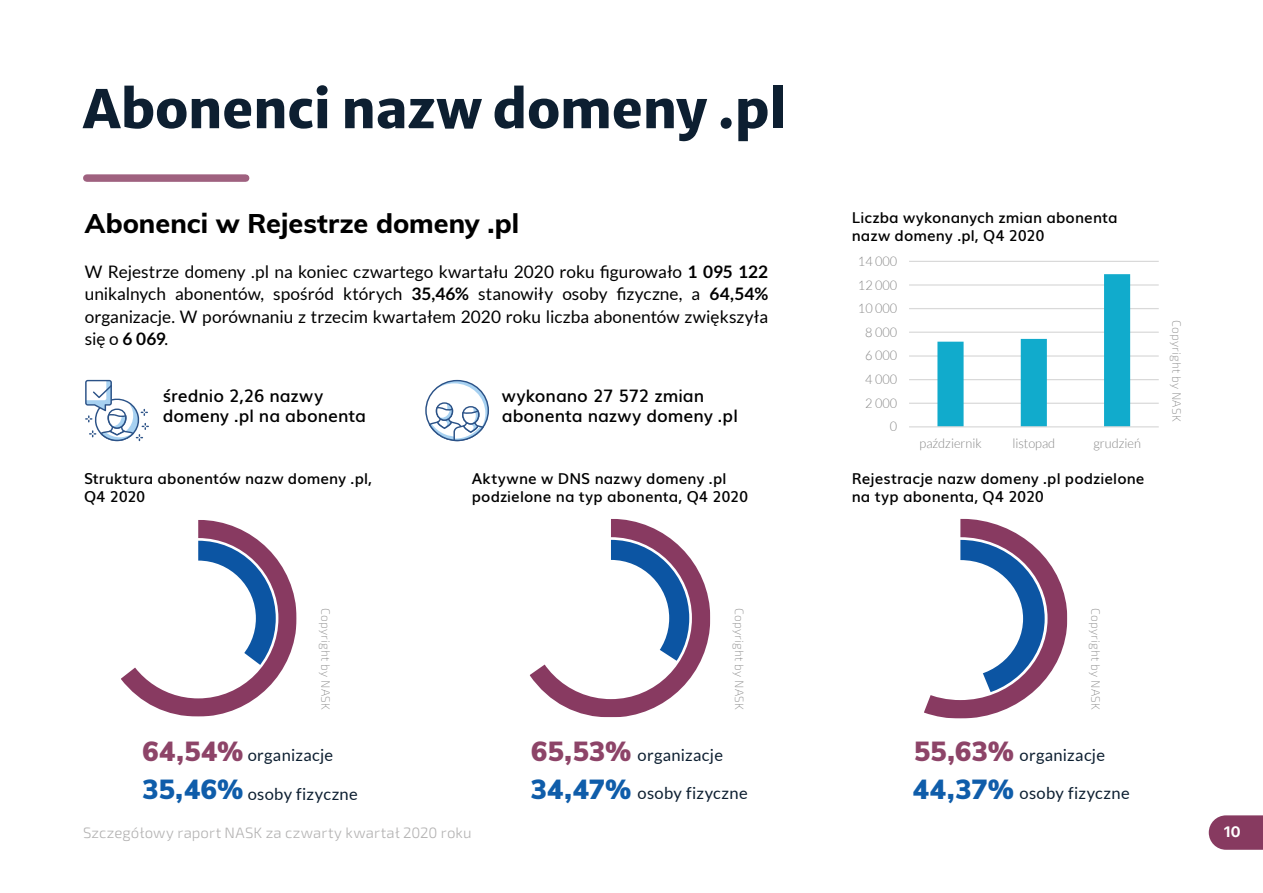
<style>
.page{position:relative;width:1263px;height:893px;background:#fff}
.page>*{position:absolute;margin:0;border:0;box-sizing:border-box;transform-origin:0 0}
.t1{font:800 52.5px "Merriweather Sans";letter-spacing:-.005em;color:#0d1f31}
.t2{font:800 27px "Muli";color:#000}
.t3{font:900 27px "Muli";letter-spacing:.005em;color:#0f5daa}
.t4{font:17.25px/22.5px "Lato";letter-spacing:.005em;color:#000;text-align:justify}
.t5{font:600 17.25px/20.7px "Muli";color:#000}
.t6{font:16.5px "Lato";letter-spacing:.02em;color:#0d1f31}
.t7{font:600 15px/18px "Muli";letter-spacing:.01em;color:#000}
.t8{font:300 15px "Exo 2";letter-spacing:.015em;color:#b3b2b2}
.t9{font:700 15px "SF Pro Display";color:#fff}
.t10{font:300 13.2px "Lato";color:#878787}
.t11{font:200 12px "Exo 2";letter-spacing:.02em;color:#878787}
.s1{font-weight:700}
.s2{font-family:"Muli";font-weight:900;font-size:27px;color:#8d4468}
</style>
<div class="page">
<svg style="left:1209px;top:815px;width:54px;height:35px;background:#904a6c"></svg>
<hr style="left:909px;top:261px;width:250px;height:1px;background:#d9d9d9">
<hr style="left:909px;top:284px;width:250px;height:2px;background:#d9d9d9">
<hr style="left:909px;top:308px;width:250px;height:1px;background:#d9d9d9">
<hr style="left:909px;top:332px;width:250px;height:1px;background:#d9d9d9">
<hr style="left:909px;top:355px;width:250px;height:2px;background:#d9d9d9">
<hr style="left:909px;top:379px;width:250px;height:1px;background:#d9d9d9">
<hr style="left:909px;top:403px;width:250px;height:1px;background:#d9d9d9">
<svg style="left:937px;top:274px;width:193px;height:152px"></svg>
<hr style="left:909px;top:426px;width:250px;height:1px;background:#d9d9d9">
<div style="left:87px;top:174px;width:159px;height:8px;background:#9f617f"></div>
<svg style="left:121px;top:520px;width:176px;height:197px"></svg>
<svg style="left:530px;top:519px;width:180px;height:198px"></svg>
<svg style="left:924px;top:519px;width:143px;height:200px"></svg>
<svg style="left:85px;top:380px;width:64px;height:62px"></svg>
<svg style="left:425px;top:380px;width:64px;height:61px"></svg>
<h1 class="t1" style="left:83px;top:63px;width:704px">Abonenci nazw domeny .pl</h1>
<h2 class="t2" style="left:85px;top:203px;width:436px">Abonenci w Rejestrze domeny .pl</h2>
<p class="t4" style="left:85px;top:260px;width:685px">W Rejestrze domeny .pl na koniec czwartego kwartału 2020 roku figurowało <span class="s1">1 095 122 </span>unikalnych abonentów, spośród których <span class="s1">35,46%</span> stanowiły osoby fizyczne, a <span class="s1">64,54% </span>organizacje. W porównaniu z trzecim kwartałem 2020 roku liczba abonentów zwiększyła się o <span class="s1">6 069</span>.</p>
<p class="t5" style="left:163px;top:384px;width:205px">średnio 2,26 nazwy domeny .pl na abonenta</p>
<p class="t5" style="left:502px;top:384px;width:237px">wykonano 27 572 zmian abonenta nazwy domeny .pl</p>
<p class="t7" style="left:852px;top:208px;width:267px">Liczba wykonanych zmian abonenta nazw domeny .pl, Q4 2020</p>
<p class="t10" style="left:858px;top:254px;width:41px">14 000</p>
<p class="t10" style="left:858px;top:278px;width:41px">12 000</p>
<p class="t10" style="left:858px;top:301px;width:41px">10 000</p>
<p class="t10" style="left:865px;top:325px;width:33px">8 000</p>
<p class="t10" style="left:865px;top:349px;width:33px">6 000</p>
<p class="t10" style="left:865px;top:372px;width:33px">4 000</p>
<p class="t10" style="left:865px;top:396px;width:33px">2 000</p>
<p class="t10" style="left:890px;top:419px;width:9px">0</p>
<p class="t10" style="left:919px;top:437px;width:64px">październik</p>
<p class="t10" style="left:1012px;top:437px;width:44px">listopad</p>
<p class="t10" style="left:1093px;top:437px;width:49px">grudzień</p>
<p class="t7" style="left:84px;top:468px;width:290px">Struktura abonentów nazw domeny .pl,<br>Q4 2020</p>
<p class="t7" style="left:472px;top:468px;width:278px">Aktywne w DNS nazwy domeny .pl podzielone na typ abonenta, Q4 2020</p>
<p class="t7" style="left:852px;top:468px;width:294px">Rejestracje nazw domeny .pl podzielone na typ abonenta, Q4 2020</p>
<p class="t11" style="left:1185px;top:320px;width:104px;rotate:90deg">Copyright by NASK</p>
<p class="t11" style="left:334px;top:608px;width:104px;rotate:90deg">Copyright by NASK</p>
<p class="t11" style="left:748px;top:608px;width:104px;rotate:90deg">Copyright by NASK</p>
<p class="t11" style="left:1104px;top:608px;width:104px;rotate:90deg">Copyright by NASK</p>
<p class="t6" style="left:142px;top:746px;width:192px"><span class="s2">64,54%</span> organizacje</p>
<p class="t6" style="left:531px;top:746px;width:193px"><span class="s2">65,53%</span> organizacje</p>
<p class="t6" style="left:914px;top:746px;width:192px"><span class="s2">55,63%</span> organizacje</p>
<p class="t6" style="left:248px;top:784px;width:112px">osoby fizyczne</p>
<p class="t6" style="left:637px;top:783px;width:112px">osoby fizyczne</p>
<p class="t6" style="left:1019px;top:783px;width:112px">osoby fizyczne</p>
<h2 class="t3" style="left:142px;top:770px;width:102px">35,46%</h2>
<h2 class="t3" style="left:531px;top:769px;width:102px">34,47%</h2>
<h2 class="t3" style="left:913px;top:769px;width:103px">44,37%</h2>
<p class="t8" style="left:83px;top:822px;width:390px">Szczegółowy raport NASK za czwarty kwartał 2020 roku</p>
<p class="t9" style="left:1224px;top:821px;width:18px">10</p>
</div>
